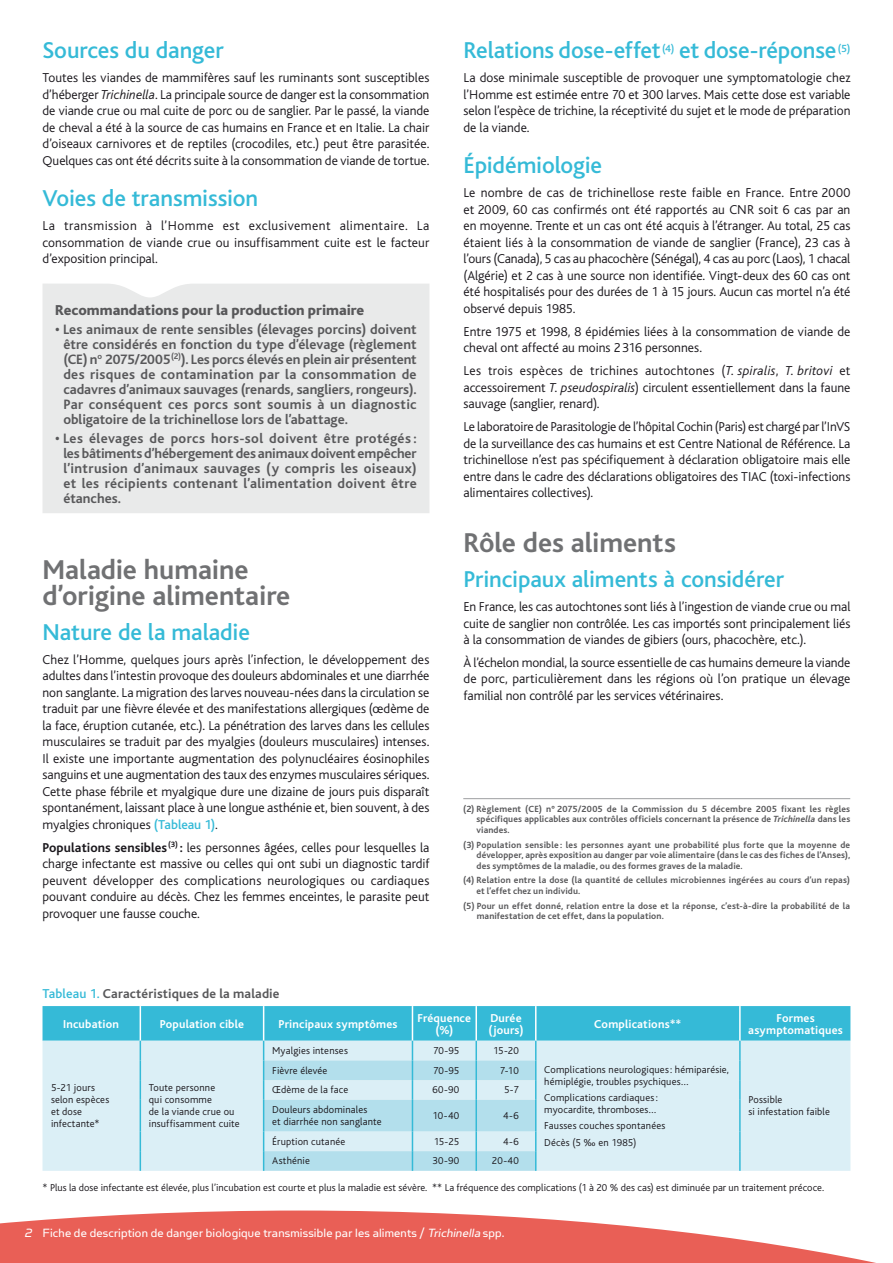
<style>
.page{position:relative;width:893px;height:1263px;background:#fff}
.page>*{position:absolute;margin:0;border:0;box-sizing:border-box;transform-origin:0 0}
.t1{font:700 28.5px/25.5px "Bliss";letter-spacing:-.005em;color:#707173}
.t2{font:500 24px "Bliss";letter-spacing:-.005em;color:#35bad7}
.t3{font:800 15px "Bliss";color:#58585a}
.t4{font:700 14.25px/15px "Bliss";letter-spacing:.005em;color:#58585a;text-align:justify}
.t5{font:300 13.5px/16.5px "Bliss";color:#1a171c;text-align:justify}
.t6{font:13.5px "Simian Text Orangutan";letter-spacing:.01em;color:#fff}
.t7{font:700 13.5px "Bliss";letter-spacing:.01em;color:#58585a}
.t8{font:700 12px/12.8px "Bliss";letter-spacing:.015em;color:#fff;text-align:center}
.t9{font:500 10.8px "Bliss";color:#35bad7}
.t10{font:300 10.5px/12px "Bliss";letter-spacing:.015em;color:#1a171c}
.t11{font:700 9.3px/10.5px "Bliss";letter-spacing:.015em;color:#58585a;text-align:justify}
.s1{font-style:italic}
.s2{font-weight:500;color:#35bad7}
.s3{font-weight:700}
</style>
<div class="page">
<svg style="left:0;top:1210px;width:876px;height:53px;fill:#e95f56"></svg>
<div style="left:43px;top:284px;width:386px;height:229px;background:#e9eaea"></div>
<hr style="left:463px;top:798px;width:387px;height:1px;background:#9d9ea0">
<svg style="left:43px;top:1006px;width:807px;height:165px;background:#b1e1ed"></svg>
<h2 class="t2" style="left:43px;top:38px;width:183px">Sources du danger</h2>
<p class="t5" style="left:43px;top:70px;width:388px">Toutes les viandes de mammifères sauf les ruminants sont susceptibles d’héberger <span class="s1">Trichinella</span>. La principale source de danger est la consommation de viande crue ou mal cuite de porc ou de sanglier. Par le passé, la viande de cheval a été à la source de cas humains en France et en Italie. La chair d’oiseaux carnivores et de reptiles (crocodiles, etc.) peut être parasitée.<br>Quelques cas ont été décrits suite à la consommation de viande de tortue.</p>
<h2 class="t2" style="left:43px;top:186px;width:217px">Voies de transmission</h2>
<p class="t5" style="left:43px;top:218px;width:388px">La transmission à l’Homme est exclusivement alimentaire. La consommation de viande crue ou insuffisamment cuite est le facteur d’exposition principal.</p>
<p class="t3" style="left:55px;top:302px;width:311px">Recommandations pour la production primaire</p>
<p class="t4" style="left:63px;top:322px;width:355px;text-indent:-8px">• Les animaux de rente sensibles (élevages porcins) doivent être considérés en fonction du type d’élevage (règlement (CE) n<sup>o</sup> 2075/2005<sup>(2)</sup>). Les porcs élevés en plein air présentent des risques de contamination par la consommation de cadavres d’animaux sauvages (renards, sangliers, rongeurs).<br>Par conséquent ces porcs sont soumis à un diagnostic obligatoire de la trichinellose lors de l’abattage.</p>
<p class="t4" style="left:63px;top:431px;width:355px;text-indent:-8px">• Les élevages de porcs hors-sol doivent être protégés : les bâtiments d’hébergement des animaux doivent empêcher l’intrusion d’animaux sauvages (y compris les oiseaux) et les récipients contenant l’alimentation doivent être étanches.</p>
<h1 class="t1" style="left:43px;top:558px;width:249px">Maladie humaine d’origine alimentaire</h1>
<h2 class="t2" style="left:43px;top:619px;width:209px">Nature de la maladie</h2>
<p class="t5" style="left:43px;top:651px;width:389px">Chez l’Homme, quelques jours après l’infection, le développement des adultes dans l’intestin provoque des douleurs abdominales et une diarrhée non sanglante. La migration des larves nouveau-nées dans la circulation se traduit par une fièvre élevée et des manifestations allergiques (œdème de la face, éruption cutanée, etc.). La pénétration des larves dans les cellules musculaires se traduit par des myalgies (douleurs musculaires) intenses.<br>Il existe une importante augmentation des polynucléaires éosinophiles sanguins et une augmentation des taux des enzymes musculaires sériques.<br>Cette phase fébrile et myalgique dure une dizaine de jours puis disparaît spontanément, laissant place à une longue asthénie et, bien souvent, à des myalgies chroniques <span class="s2">(Tableau 1)</span>.</p>
<p class="t5" style="left:43px;top:839px;width:388px"><span class="s3">Populations sensibles</span><sup>(3)</sup> <span class="s3">:</span> les personnes âgées, celles pour lesquelles la charge infectante est massive ou celles qui ont subi un diagnostic tardif peuvent développer des complications neurologiques ou cardiaques pouvant conduire au décès. Chez les femmes enceintes, le parasite peut provoquer une fausse couche.</p>
<h2 class="t2" style="left:463px;top:38px;width:199px">Relations dose-effet</h2>
<p class="t9" style="left:662px;top:43px;width:14px">(4)</p>
<h2 class="t2" style="left:679px;top:38px;width:159px">et dose-réponse</h2>
<p class="t9" style="left:838px;top:43px;width:14px">(5)</p>
<p class="t5" style="left:463px;top:70px;width:388px">La dose minimale susceptible de provoquer une symptomatologie chez l’Homme est estimée entre 70 et 300 larves. Mais cette dose est variable selon l’espèce de trichine, la réceptivité du sujet et le mode de préparation de la viande.</p>
<h2 class="t2" style="left:463px;top:153px;width:140px">Épidémiologie</h2>
<p class="t5" style="left:463px;top:185px;width:388px">Le nombre de cas de trichinellose reste faible en France. Entre 2000 et 2009, 60 cas confirmés ont été rapportés au CNR soit 6 cas par an en moyenne. Trente et un cas ont été acquis à l’étranger. Au total, 25 cas étaient liés à la consommation de viande de sanglier (France), 23 cas à l’ours (Canada), 5 cas au phacochère (Sénégal), 4 cas au porc (Laos), 1 chacal (Algérie) et 2 cas à une source non identifiée. Vingt-deux des 60 cas ont été hospitalisés pour des durées de 1 à 15 jours. Aucun cas mortel n’a été observé depuis 1985.</p>
<p class="t5" style="left:463px;top:323px;width:388px">Entre 1975 et 1998, 8 épidémies liées à la consommation de viande de cheval ont affecté au moins 2316 personnes.</p>
<p class="t5" style="left:463px;top:363px;width:388px">Les trois espèces de trichines autochtones (<span class="s1">T. spiralis</span>, <span class="s1">T. britovi</span> et accessoirement <span class="s1">T. pseudospiralis</span>) circulent essentiellement dans la faune sauvage (sanglier, renard).</p>
<p class="t5" style="left:463px;top:419px;width:389px">Le laboratoire de Parasitologie de l’hôpital Cochin (Paris) est chargé par l’InVS de la surveillance des cas humains et est Centre National de Référence. La trichinellose n’est pas spécifiquement à déclaration obligatoire mais elle entre dans le cadre des déclarations obligatoires des TIAC (toxi-infections alimentaires collectives).</p>
<h1 class="t1" style="left:463px;top:530px;width:214px">Rôle des aliments</h1>
<h2 class="t2" style="left:463px;top:567px;width:322px">Principaux aliments à considérer</h2>
<p class="t5" style="left:463px;top:599px;width:388px">En France, les cas autochtones sont liés à l’ingestion de viande crue ou mal cuite de sanglier non contrôlée. Les cas importés sont principalement liés à la consommation de viandes de gibiers (ours, phacochère, etc.).</p>
<p class="t5" style="left:463px;top:654px;width:388px">À l’échelon mondial, la source essentielle de cas humains demeure la viande de porc, particulièrement dans les régions où l’on pratique un élevage familial non contrôlé par les services vétérinaires.</p>
<p class="t11" style="left:477px;top:804px;width:375px;text-indent:-13px">(2) Règlement (CE) n° 2075/2005 de la Commission du 5 décembre 2005 fixant les règles spécifiques applicables aux contrôles officiels concernant la présence de <span class="s1">Trichinella</span> dans les viandes.</p>
<p class="t11" style="left:477px;top:839px;width:375px;text-indent:-13px">(3) Population sensible: les personnes ayant une probabilité plus forte que la moyenne de développer, après exposition au danger par voie alimentaire (dans le cas des fiches de l’Anses), des symptômes de la maladie, ou des formes graves de la maladie.</p>
<p class="t11" style="left:476px;top:875px;width:375px;text-indent:-13px">(4) Relation entre la dose (la quantité de cellules microbiennes ingérées au cours d’un repas) et l’effet chez un individu.</p>
<p class="t11" style="left:477px;top:900px;width:375px;text-indent:-13px">(5) Pour un effet donné, relation entre la dose et la réponse, c’est-à-dire la probabilité de la manifestation de cet effet, dans la population.</p>
<p class="t7" style="left:43px;top:986px;width:238px"><span class="s2">Tableau 1.</span> Caractéristiques de la maladie</p>
<p class="t8" style="left:63px;top:1018px;width:57px">Incubation</p>
<p class="t8" style="left:160px;top:1018px;width:86px">Population cible</p>
<p class="t8" style="left:279px;top:1018px;width:120px">Principaux symptômes</p>
<p class="t8" style="left:418px;top:1011px;width:55px">Fréquence (%)</p>
<p class="t8" style="left:489px;top:1011px;width:36px;text-align:left">Durée (jours)</p>
<p class="t8" style="left:594px;top:1018px;width:89px">Complications**</p>
<p class="t8" style="left:748px;top:1011px;width:96px">Formes asymptomatiques</p>
<p class="t10" style="left:272px;top:1045px;width:77px">Myalgies intenses</p>
<p class="t10" style="left:433px;top:1045px;width:28px">70-95</p>
<p class="t10" style="left:493px;top:1045px;width:27px">15-20</p>
<p class="t10" style="left:544px;top:1063px;width:186px">Complications neurologiques: hémiparésie, hémiplégie, troubles psychiques…</p>
<p class="t10" style="left:544px;top:1092px;width:115px">Complications cardiaques: myocardite, thromboses…</p>
<p class="t10" style="left:544px;top:1118px;width:123px;line-height:16.2px">Fausses couches spontanées<br>Décès (5 ‰ en 1985)</p>
<p class="t10" style="left:272px;top:1064px;width:57px">Fièvre élevée</p>
<p class="t10" style="left:433px;top:1064px;width:28px">70-95</p>
<p class="t10" style="left:500px;top:1064px;width:20px">7-10</p>
<p class="t10" style="left:272px;top:1084px;width:78px">Œdème de la face</p>
<p class="t10" style="left:432px;top:1084px;width:28px">60-90</p>
<p class="t10" style="left:504px;top:1084px;width:16px">5-7</p>
<p class="t10" style="left:272px;top:1104px;width:111px">Douleurs abdominales<br>et diarrhée non sanglante</p>
<p class="t10" style="left:432px;top:1110px;width:28px">10-40</p>
<p class="t10" style="left:503px;top:1110px;width:17px">4-6</p>
<p class="t10" style="left:272px;top:1135px;width:75px">Éruption cutanée</p>
<p class="t10" style="left:434px;top:1135px;width:27px">15-25</p>
<p class="t10" style="left:503px;top:1135px;width:17px">4-6</p>
<p class="t10" style="left:272px;top:1155px;width:39px">Asthénie</p>
<p class="t10" style="left:432px;top:1155px;width:28px">30-90</p>
<p class="t10" style="left:492px;top:1155px;width:28px">20-40</p>
<p class="t10" style="left:43px;top:1181px;width:783px">* Plus la dose infectante est élevée, plus l’incubation est courte et plus la maladie est sévère. ** La fréquence des complications (1 à 20 % des cas) est diminuée par un traitement précoce.</p>
<p class="t6" style="left:25px;top:1226px;width:481px"><span class="s1">2</span> Fiche de description de danger biologique transmissible par les aliments / <span class="s1">Trichinella</span> spp.</p>
<p class="t10" style="left:51px;top:1082px;width:60px">5-21 jours selon espèces et dose infectante*</p>
<p class="t10" style="left:149px;top:1082px;width:92px">Toute personne<br>qui consomme<br>de la viande crue ou insuffisamment cuite</p>
<p class="t10" style="left:748px;top:1094px;width:83px">Possible<br>si infestation faible</p>
</div>
